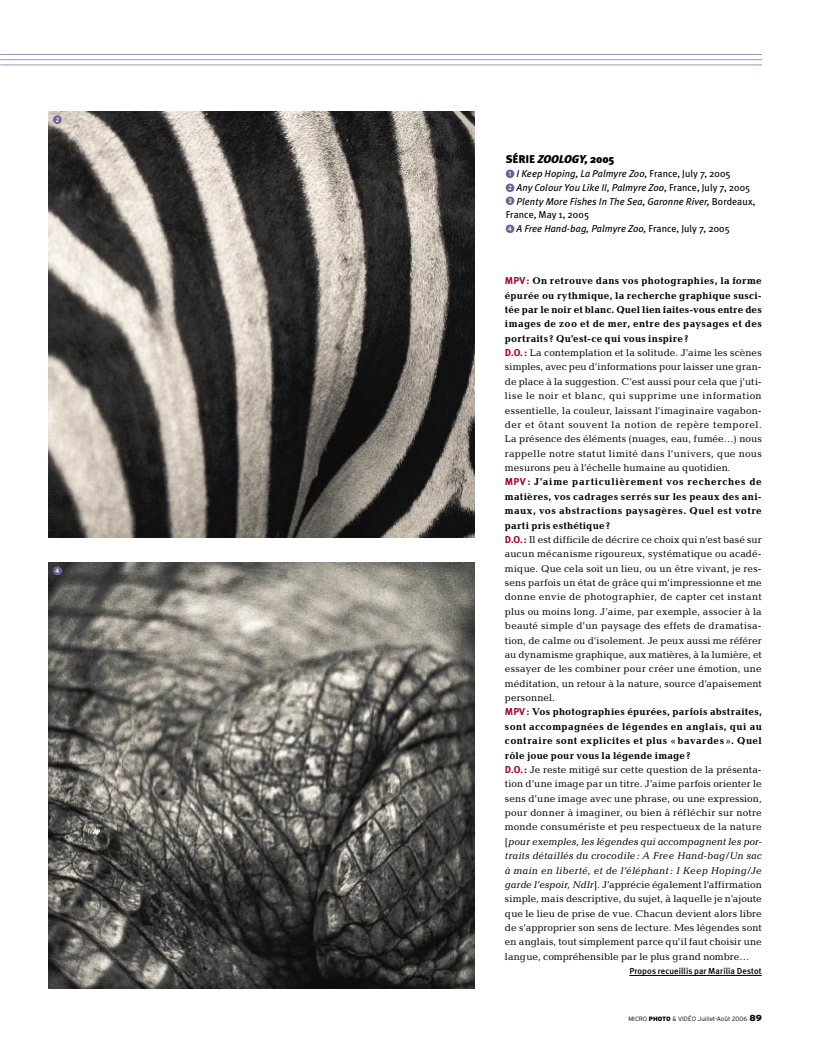
<style>
.page{position:relative;width:815px;height:1063px;background:#fff}
.page>*{position:absolute;margin:0;border:0;box-sizing:border-box;transform-origin:0 0}
.CLL3-Legende_texte{font:900 11.25px "Meta Plus";letter-spacing:-.01em;color:#000}
.CL03-Reponse{font:10px/14.4px "Candida";letter-spacing:.01em;color:#000;text-align:justify}
.CL03-Question{font:700 10px/14.4px "Candida";letter-spacing:.035em;color:#000;text-align:justify}
.CLL3-Legende_texte-2{font:italic 10px/13.8px "Meta Plus";letter-spacing:.005em;color:#000}
.CL03-Reponse-2{font:500 8.75px "Meta Plus";letter-spacing:.01em;color:#000}
.t1{font:300 6.25px "Interstate";color:#000}
.s1{font-style:italic}
.s2{font-style:normal}
.s3{font-family:"Meta Plus";color:#a00024}
.s4{font-family:"Meta Plus";font-weight:700;color:#a00024}
.s5{font-weight:900}
.s6{font-weight:900;font-size:8.75px}
</style>
<div class="page">
<hr style="left:629px;top:975px;width:133px;height:1px;background:#000">
<hr style="left:0;top:54px;width:762px;height:1px;background:#9f95b9">
<hr style="left:0;top:59px;width:762px;height:1px;background:#9f95b9">
<hr style="left:0;top:65px;width:762px;height:1px;background:#9f95b9">
<img style="left:49px;top:112px;width:426px;height:426px">
<img style="left:49px;top:562px;width:426px;height:426px">
<svg style="left:53px;top:116px;width:9px;height:9px"></svg>
<svg style="left:53px;top:566px;width:9px;height:9px"></svg>
<p class="CLL3-Legende_texte" style="left:506px;top:153px;width:110px">SÉRIE <span class="s1">ZOOLOGY,</span> 2005</p>
<p class="CLL3-Legende_texte-2" style="left:517px;top:167px;width:216px">I Keep Hoping, La Palmyre Zoo, <span class="s2">France, July 7, 2005</span></p>
<p class="CLL3-Legende_texte-2" style="left:517px;top:180px;width:235px">Any Colour You Like II, Palmyre Zoo, <span class="s2">France, July 7, 2005</span></p>
<p class="CLL3-Legende_texte-2" style="left:506px;top:194px;width:251px;text-indent:11px">Plenty More Fishes In The Sea, Garonne River, <span class="s2">Bordeaux,<br>France, May 1, 2005</span></p>
<p class="CLL3-Legende_texte-2" style="left:517px;top:222px;width:215px">A Free Hand-bag, Palmyre Zoo, <span class="s2">France, July 7, 2005</span></p>
<p class="CL03-Question" style="left:505px;top:274px;width:258px"><span class="s3">MPV :</span> On retrouve dans vos photographies, la forme épurée ou rythmique, la recherche graphique susci&shy;tée par le noir et blanc. Quel lien faites-vous entre des images de zoo et de mer, entre des paysages et des portraits ? Qu’est-ce qui vous inspire ?</p>
<p class="CL03-Reponse" style="left:505px;top:346px;width:258px"><span class="s4">D.O. :</span> La contemplation et la solitude. J’aime les scènes simples, avec peu d’informations pour laisser une gran&shy;de place à la suggestion. C’est aussi pour cela que j’uti&shy;lise le noir et blanc, qui supprime une information essentielle, la couleur, laissant l’imaginaire vagabon&shy;der et ôtant souvent la notion de repère temporel.<br>La présence des éléments (nuages, eau, fumée…) nous rappelle notre statut limité dans l’univers, que nous mesurons peu à l’échelle humaine au quotidien.</p>
<p class="CL03-Question" style="left:505px;top:475px;width:258px"><span class="s3">MPV :</span> J’aime particulièrement vos recherches de matières, vos cadrages serrés sur les peaux des ani&shy;maux, vos abstractions paysagères. Quel est votre parti pris esthétique ?</p>
<p class="CL03-Reponse" style="left:505px;top:532px;width:258px"><span class="s4">D.O. :</span> Il est difficile de décrire ce choix qui n’est basé sur aucun mécanisme rigoureux, systématique ou acadé&shy;mique. Que cela soit un lieu, ou un être vivant, je res&shy;sens parfois un état de grâce qui m’impressionne et me donne envie de photographier, de capter cet instant plus ou moins long. J’aime, par exemple, associer à la beauté simple d’un paysage des effets de dramatisa&shy;tion, de calme ou d’isolement. Je peux aussi me référer au dynamisme graphique, aux matières, à la lumière, et essayer de les combiner pour créer une émotion, une méditation, un retour à la nature, source d’apaisement personnel.</p>
<p class="CL03-Question" style="left:505px;top:705px;width:258px"><span class="s3">MPV :</span> Vos photographies épurées, parfois abstraites, sont accompagnées de légendes en anglais, qui au contraire sont explicites et plus « bavardes ». Quel rôle joue pour vous la légende image ?</p>
<p class="CL03-Reponse" style="left:505px;top:762px;width:258px"><span class="s4">D.O. :</span> Je reste mitigé sur cette question de la présenta&shy;tion d’une image par un titre. J’aime parfois orienter le sens d’une image avec une phrase, ou une expression, pour donner à imaginer, ou bien à réfléchir sur notre monde consumériste et peu respectueux de la nature [<span class="s1">pour exemples, les légendes qui accompagnent les por&shy;traits détaillés du crocodile : A Free Hand-bag/Un sac à main en liberté, et de l’éléphant : I Keep Hoping/Je garde l’espoir, Ndlr</span>]. J’apprécie également l’affirmation simple, mais descriptive, du sujet, à laquelle je n’ajoute que le lieu de prise de vue. Chacun devient alors libre de s’approprier son sens de lecture. Mes légendes sont en anglais, tout simplement parce qu’il faut choisir une langue, compréhensible par le plus grand nombre…</p>
<p class="CL03-Reponse-2" style="left:629px;top:966px;width:134px">Propos recueillis par Marilia Destot</p>
<p class="t1" style="left:628px;top:1015px;width:135px">MICRO <span class="s5">PHOTO</span> &amp; VIDÉO Juillet-Août 2006 <span class="s6">89</span></p>
</div>
